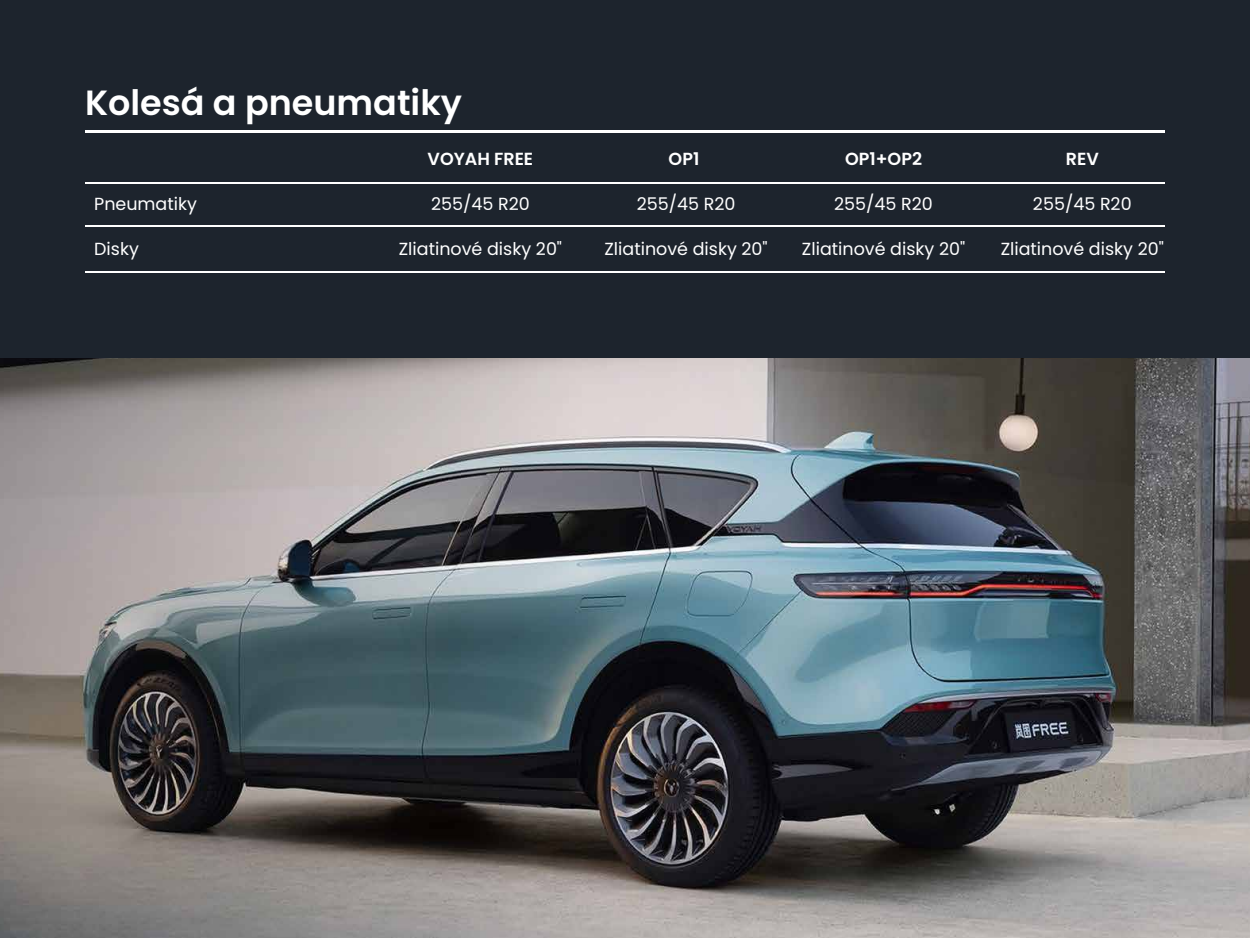
<style>
.page{position:relative;width:1250px;height:938px;background:#1d242d}
.page>*{position:absolute;margin:0;border:0;box-sizing:border-box;transform-origin:0 0}
.t1{font:600 35px "Poppins";color:#fff}
.t2{font:17.5px "Poppins";color:#fff}
.t3{font:600 17.5px "Poppins";color:#fff}
</style>
<div class="page">
<hr style="left:85px;top:130px;width:1080px;height:2px;background:#fff">
<hr style="left:85px;top:182px;width:1080px;height:2px;background:#fff">
<hr style="left:85px;top:225px;width:1080px;height:1px;background:#fff">
<hr style="left:85px;top:271px;width:1080px;height:1px;background:#fff">
<img style="left:0;top:359px;width:1250px;height:579px">
<h1 class="t1" style="left:85px;top:82px;width:378px">Kolesá a pneumatiky</h1>
<p class="t2" style="left:94px;top:194px;width:104px">Pneumatiky</p>
<p class="t2" style="left:94px;top:239px;width:46px">Disky</p>
<p class="t3" style="left:428px;top:149px;width:107px">VOYAH FREE</p>
<p class="t2" style="left:431px;top:194px;width:100px">255/45 R20</p>
<p class="t2" style="left:399px;top:239px;width:165px">Zliatinové disky 20"</p>
<p class="t3" style="left:669px;top:149px;width:32px">OP1</p>
<p class="t2" style="left:637px;top:194px;width:100px">255/45 R20</p>
<p class="t2" style="left:604px;top:239px;width:165px">Zliatinové disky 20"</p>
<p class="t3" style="left:845px;top:149px;width:78px">OP1+OP2</p>
<p class="t2" style="left:834px;top:194px;width:100px">255/45 R20</p>
<p class="t2" style="left:802px;top:239px;width:165px">Zliatinové disky 20"</p>
<p class="t3" style="left:1066px;top:149px;width:34px">REV</p>
<p class="t2" style="left:1033px;top:194px;width:100px">255/45 R20</p>
<p class="t2" style="left:1001px;top:239px;width:165px">Zliatinové disky 20"</p>
</div>
